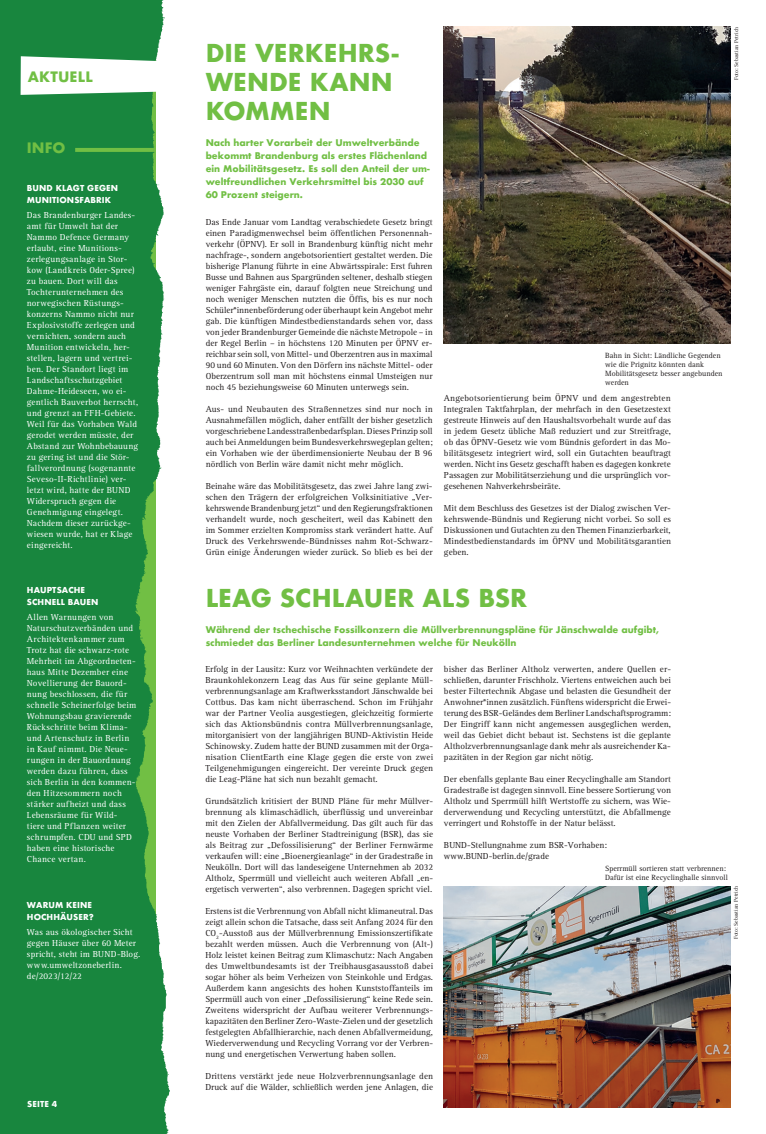
<style>
.page{position:relative;width:766px;height:1134px;background:#fff}
.page>*{position:absolute;margin:0;border:0;box-sizing:border-box;transform-origin:0 0}
.t1{font:700 24px/28.8px "Futura";color:#71bf44}
.t2{font:700 14px "Futura";letter-spacing:.01em;color:#71bf44}
.t3{font:9px/11px "Rotis Serif Std";color:#231f20;text-align:justify}
.t4{font:9px/11px "Rotis Serif Std";letter-spacing:.025em;color:#fff}
.t5{font:700 9px/13px "Futura";color:#71bf44}
.t6{font:700 8px/12px "Futura";letter-spacing:.01em;color:#fff}
.t7{font:7.8px/9.2px "Rotis Serif Std";color:#231f20}
.t8{font:5.5px "Rotis Serif Std";color:#231f20}
</style>
<div class="page">
<img style="left:0;top:0;width:170px;height:1134px">
<svg style="left:21px;top:56px;width:149px;height:39px"></svg>
<hr style="left:75px;top:148px;width:79px;height:4px;background:#71bf44">
<img style="left:444px;top:27px;width:286px;height:316px">
<img style="left:444px;top:886px;width:286px;height:221px">
<h2 class="t2" style="left:28px;top:67px;width:66px">AKTUELL</h2>
<h2 class="t2" style="left:27px;top:138px;width:40px">INFO</h2>
<p class="t6" style="left:27px;top:182px;width:93px">BUND KLAGT GEGEN<br>MUNITIONSFABRIK</p>
<p class="t4" style="left:27px;top:210px;width:113px">Das Brandenburger Landes&shy;amt für Umwelt hat der<br>Nammo Defence Germany erlaubt, eine Munitions&shy;zerlegungsanlage in Stor&shy;kow (Landkreis Oder-Spree) zu bauen. Dort will das<br>Tochterunternehmen des norwegischen Rüstungs&shy;konzerns Nammo nicht nur<br>Explosivstoffe zerlegen und vernichten, sondern auch<br>Munition entwickeln, her&shy;stellen, lagern und vertrei&shy;ben. Der Standort liegt im<br>Landschaftsschutzgebiet<br>Dahme-Heideseen, wo ei&shy;gentlich Bauverbot herrscht, und grenzt an FFH-Gebiete.<br>Weil für das Vorhaben Wald gerodet werden müsste, der<br>Abstand zur Wohnbebauung zu gering ist und die Stör&shy;fallverordnung (sogenannte<br>Seveso-II-Richtlinie) ver&shy;letzt wird, hatte der BUND<br>Widerspruch gegen die<br>Genehmigung eingelegt.<br>Nachdem dieser zurückge&shy;wiesen wurde, hat er Klage eingereicht.</p>
<p class="t6" style="left:27px;top:584px;width:73px">HAUPTSACHE<br>SCHNELL BAUEN</p>
<p class="t4" style="left:27px;top:612px;width:111px">Allen Warnungen von<br>Naturschutzverbänden und<br>Architektenkammer zum<br>Trotz hat die schwarz-rote<br>Mehrheit im Abgeordneten&shy;haus Mitte Dezember eine<br>Novellierung der Bauord&shy;nung beschlossen, die für schnelle Scheinerfolge beim<br>Wohnungsbau gravierende<br>Rückschritte beim Klima&shy;und Artenschutz in Berlin in Kauf nimmt. Die Neue&shy;rungen in der Bauordnung werden dazu führen, dass sich Berlin in den kommen&shy;den Hitzesommern noch stärker aufheizt und dass<br>Lebensräume für Wild&shy;tiere und Pflanzen weiter schrumpfen. CDU und SPD haben eine historische<br>Chance vertan.</p>
<p class="t6" style="left:27px;top:898px;width:68px">WARUM KEINE<br>HOCHHÄUSER?</p>
<p class="t4" style="left:27px;top:926px;width:115px">Was aus ökologischer Sicht gegen Häuser über 60 Meter spricht, steht im BUND-Blog. www.umweltzoneberlin. de/2023/12/22</p>
<p class="t6" style="left:27px;top:1097px;width:32px">SEITE 4</p>
<h1 class="t1" style="left:206px;top:39px;width:194px">DIE VERKEHRS-<br>WENDE KANN<br>KOMMEN</h1>
<p class="t5" style="left:206px;top:136px;width:225px">Nach harter Vorarbeit der Umweltverbände bekommt Brandenburg als erstes Flächenland ein Mobilitätsgesetz. Es soll den Anteil der um&shy;weltfreundlichen Verkehrsmittel bis 2030 auf 60 Prozent steigern.</p>
<p class="t3" style="left:206px;top:216px;width:228px">Das Ende Januar vom Landtag verabschiedete Gesetz bringt einen Paradigmenwechsel beim öffentlichen Personennah&shy;verkehr (ÖPNV). Er soll in Brandenburg künftig nicht mehr nachfrage-, sondern angebotsorientiert gestaltet werden. Die bisherige Planung führte in eine Abwärtsspirale: Erst fuhren Busse und Bahnen aus Spargründen seltener, deshalb stiegen weniger Fahrgäste ein, darauf folgten neue Streichung und noch weniger Menschen nutzten die Öffis, bis es nur noch Schüler*innenbeförderung oder überhaupt kein Angebot mehr gab. Die künftigen Mindestbedienstandards sehen vor, dass von jeder Brandenburger Gemeinde die nächste Metropole – in der Regel Berlin – in höchstens 120 Minuten per ÖPNV er&shy;reichbar sein soll, von Mittel- und Oberzentren aus in maximal 90 und 60 Minuten. Von den Dörfern ins nächste Mittel- oder Oberzentrum soll man mit höchstens einmal Umsteigen nur noch 45 beziehungsweise 60 Minuten unterwegs sein.</p>
<p class="t3" style="left:206px;top:403px;width:228px">Aus- und Neubauten des Straßennetzes sind nur noch in Ausnahmefällen möglich, daher entfällt der bisher gesetzlich vorgeschriebene Landesstraßenbedarfsplan. Dieses Prinzip soll auch bei Anmeldungen beim Bundesverkehrswegeplan gelten; ein Vorhaben wie der überdimensionierte Neubau der B 96 nördlich von Berlin wäre damit nicht mehr möglich.</p>
<p class="t3" style="left:206px;top:480px;width:228px">Beinahe wäre das Mobilitätsgesetz, das zwei Jahre lang zwi&shy;schen den Trägern der erfolgreichen Volksinitiative „Ver&shy;kehrswende Brandenburg jetzt“ und den Regierungsfraktionen verhandelt wurde, noch gescheitert, weil das Kabinett den im Sommer erzielten Kompromiss stark verändert hatte. Auf Druck des Verkehrswende-Bündnisses nahm Rot-Schwarz-Grün einige Änderungen wieder zurück. So blieb es bei der</p>
<p class="t7" style="left:605px;top:351px;width:119px">Bahn in Sicht: Ländliche Gegenden wie die Prignitz könnten dank<br>Mobilitätsgesetz besser angebunden werden</p>
<p class="t3" style="left:444px;top:392px;width:228px">Angebotsorientierung beim ÖPNV und dem angestrebten Integralen Taktfahrplan, der mehrfach in den Gesetzestext gestreute Hinweis auf den Haushaltsvorbehalt wurde auf das in jedem Gesetz übliche Maß reduziert und zur Streitfrage, ob das ÖPNV-Gesetz wie vom Bündnis gefordert in das Mo&shy;bilitätsgesetz integriert wird, soll ein Gutachten beauftragt werden. Nicht ins Gesetz geschafft haben es dagegen konkrete Passagen zur Mobilitätserziehung und die ursprünglich vor&shy;gesehenen Nahverkehrsbeiräte.</p>
<p class="t3" style="left:444px;top:502px;width:228px">Mit dem Beschluss des Gesetzes ist der Dialog zwischen Ver&shy;kehrswende-Bündnis und Regierung nicht vorbei. So soll es Diskussionen und Gutachten zu den Themen Finanzierbarkeit, Mindestbedienstandards im ÖPNV und Mobilitätsgarantien geben.</p>
<p class="t8" style="left:733px;top:80px;width:55px;rotate:-90deg">Foto: Sebastian Petrich</p>
<h1 class="t1" style="left:206px;top:583px;width:323px">LEAG SCHLAUER ALS BSR</h1>
<p class="t5" style="left:206px;top:623px;width:455px">Während der tschechische Fossilkonzern die Müllverbrennungspläne für Jänschwalde aufgibt, schmiedet das Berliner Landesunternehmen welche für Neukölln</p>
<p class="t3" style="left:205px;top:663px;width:229px;text-align:left">Erfolg in der Lausitz: Kurz vor Weihnachten verkündete der Braunkohlekonzern Leag das Aus für seine geplante Müll&shy;verbrennungsanlage am Kraftwerksstandort Jänschwalde bei Cottbus. Das kam nicht überraschend. Schon im Frühjahr war der Partner Veolia ausgestiegen, gleichzeitig formierte sich das Aktionsbündnis contra Müllverbrennungsanlage, mitorganisiert von der langjährigen BUND-Aktivistin Heide Schinowsky. Zudem hatte der BUND zusammen mit der Orga&shy;nisation ClientEarth eine Klage gegen die erste von zwei Teilgenehmigungen eingereicht. Der vereinte Druck gegen die Leag-Pläne hat sich nun bezahlt gemacht.</p>
<p class="t3" style="left:205px;top:795px;width:229px">Grundsätzlich kritisiert der BUND Pläne für mehr Müllver&shy;brennung als klimaschädlich, überflüssig und unvereinbar mit den Zielen der Abfallvermeidung. Das gilt auch für das neuste Vorhaben der Berliner Stadtreinigung (BSR), das sie als Beitrag zur „Defossilisierung“ der Berliner Fernwärme verkaufen will: eine „Bioenergieanlage“ in der Gradestraße in Neukölln. Dort will das landeseigene Unternehmen ab 2032<br>Altholz, Sperrmüll und vielleicht auch weiteren Abfall „en&shy;ergetisch verwerten“, also verbrennen. Dagegen spricht viel.</p>
<p class="t3" style="left:205px;top:905px;width:229px;text-align:left">Erstens ist die Verbrennung von Abfall nicht klimaneutral. Das zeigt allein schon die Tatsache, dass seit Anfang 2024 für den CO<sub>2</sub>-Ausstoß aus der Müllverbrennung Emissionszertifikate bezahlt werden müssen. Auch die Verbrennung von (Alt-)<br>Holz leistet keinen Beitrag zum Klimaschutz: Nach Angaben des Umweltbundesamts ist der Treibhausgasausstoß dabei sogar höher als beim Verheizen von Steinkohle und Erdgas.<br>Außerdem kann angesichts des hohen Kunststoffanteils im Sperrmüll auch von einer „Defossilisierung“ keine Rede sein.<br>Zweitens widerspricht der Aufbau weiterer Verbrennungs&shy;kapazitäten den Berliner Zero-Waste-Zielen und der gesetzlich festgelegten Abfallhierarchie, nach denen Abfallvermeidung, Wiederverwendung und Recycling Vorrang vor der Verbren&shy;nung und energetischen Verwertung haben sollen.</p>
<p class="t3" style="left:205px;top:1070px;width:229px">Drittens verstärkt jede neue Holzverbrennungsanlage den<br>Druck auf die Wälder, schließlich werden jene Anlagen, die</p>
<p class="t3" style="left:444px;top:663px;width:228px">bisher das Berliner Altholz verwerten, andere Quellen er&shy;schließen, darunter Frischholz. Viertens entweichen auch bei bester Filtertechnik Abgase und belasten die Gesundheit der Anwohner*innen zusätzlich. Fünftens widerspricht die Erwei&shy;terung des BSR-Geländes dem Berliner Landschaftsprogramm:<br>Der Eingriff kann nicht angemessen ausgeglichen werden, weil das Gebiet dicht bebaut ist. Sechstens ist die geplante Altholzverbrennungsanlage dank mehr als ausreichender Ka&shy;pazitäten in der Region gar nicht nötig.</p>
<p class="t3" style="left:444px;top:773px;width:228px">Der ebenfalls geplante Bau einer Recyclinghalle am Standort Gradestraße ist dagegen sinnvoll. Eine bessere Sortierung von Altholz und Sperrmüll hilft Wertstoffe zu sichern, was Wie&shy;derverwendung und Recycling unterstützt, die Abfallmenge verringert und Rohstoffe in der Natur belässt.</p>
<p class="t3" style="left:444px;top:839px;width:165px">BUND-Stellungnahme zum BSR-Vorhaben: www.BUND-berlin.de/grade</p>
<p class="t7" style="left:605px;top:864px;width:124px">Sperrmüll sortieren statt verbrennen:<br>Dafür ist eine Recyclinghalle sinnvoll</p>
<p class="t8" style="left:732px;top:939px;width:55px;rotate:-90deg">Foto: Sebastian Petrich</p>
</div>
